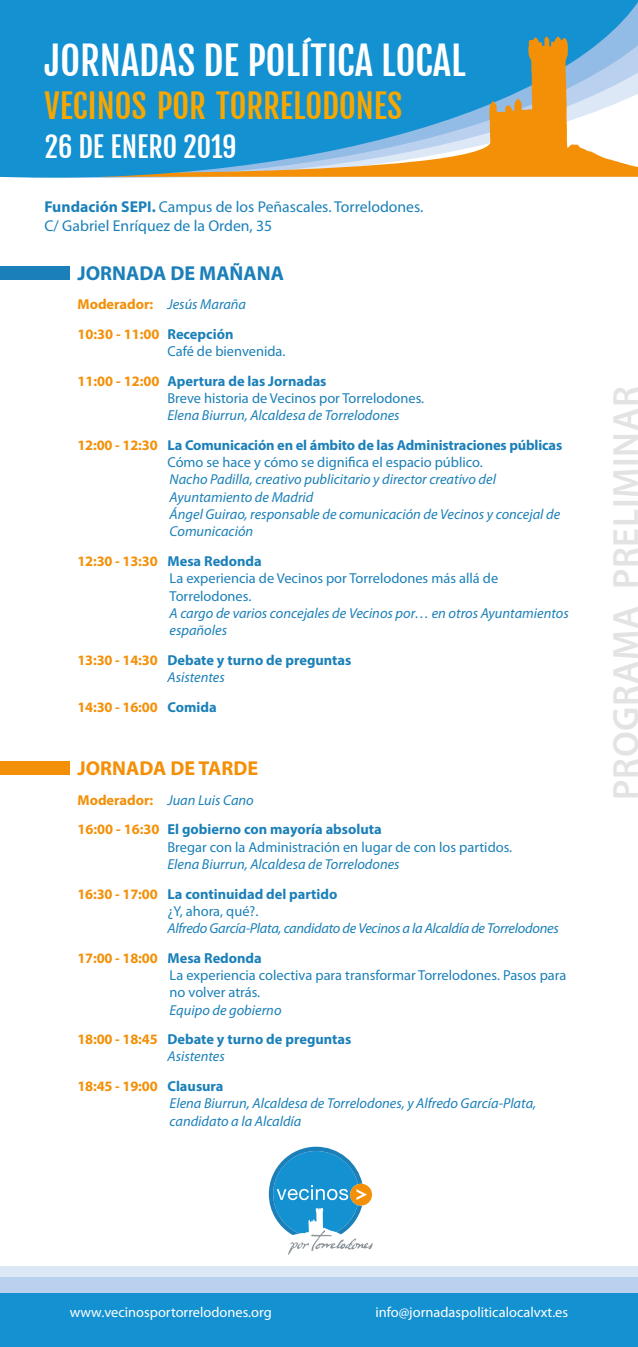
<style>
.page{position:relative;width:638px;height:1347px;background:#fff}
.page>*{position:absolute;margin:0;border:0;box-sizing:border-box;transform-origin:0 0}
.t1{font:38.5px "Fjalla One";color:#fff}
.t2{font:600 36.5px "Myriad Pro";letter-spacing:.02em;color:#e3e3e3}
.t3{font:32.75px "Fjalla One";color:#f7a700}
.t4{font:28px "Fjalla One";color:#fff}
.t5{font:700 20.12px "Myriad Pro";color:#1b80b9}
.t6{font:700 20.12px "Myriad Pro";color:#f39008}
.t7{font:15.75px/18.9px "Myriad Pro";color:#1b80b9}
.t8{font:italic 14.38px/17.2px "Myriad Pro";color:#1b80b9}
.t9{font:700 14.38px/29.5px "Myriad Pro";color:#1b80b9}
.t10{font:14.38px/17.2px "Myriad Pro";color:#1b80b9}
.t11{font:700 14.38px/29.5px "Myriad Pro";color:#f39008}
.t12{font:italic 14.38px/29.5px "Myriad Pro";letter-spacing:-.02em;color:#1b80b9}
.t13{font:14.38px "Myriad Pro";color:#fff}
.s1{font-weight:700}
.s2{font-weight:400;font-style:italic;color:#1b80b9}
.s3{color:#1b80b9}
.s4{font-weight:400}
.s5{color:#f39008}
.s6{font-weight:400;font-style:italic}
.s7{font-weight:700;color:#f39008}
.s8{font-weight:700;font-style:normal;color:#f39008}
.s9{font-weight:700;font-style:normal}
</style>
<div class="page">
<div style="left:0;top:1266px;width:638px;height:54px;background:#dde8f7"></div>
<div style="left:0;top:1276px;width:638px;height:62px;background:#b9d1ee"></div>
<div style="left:0;top:266px;width:69px;height:14px;background:#1b80b9"></div>
<svg style="left:269px;top:1146px;width:104px;height:108px"></svg>
<div style="left:0;top:0;width:638px;height:178px;background:#1391d1"></div>
<svg style="left:0;top:36px;width:638px;height:141px;background:#4a9bbc"></svg>
<div style="left:0;top:761px;width:69px;height:13px;background:#f39008"></div>
<div style="left:0;top:1293px;width:638px;height:53px;background:#1391d1"></div>
<h1 class="t1" style="left:44px;top:37px;width:423px">JORNADAS DE POLÍTICA LOCAL</h1>
<h3 class="t3" style="left:44px;top:85px;width:359px">VECINOS POR TORRELODONES</h3>
<h3 class="t4" style="left:44px;top:129px;width:194px">26 DE ENERO 2019</h3>
<p class="t7" style="left:44px;top:197px;width:380px"><span class="s1">Fundación SEPI.</span> Campus de los Peñascales. Torrelodones.<br>C/ Gabriel Enríquez de la Orden, 35</p>
<h3 class="t5" style="left:77px;top:260px;width:208px">JORNADA DE MAÑANA</h3>
<p class="t11" style="left:77px;top:289px;width:170px">Moderador: <span class="s2">Jesús Maraña<br></span>10:30 - 11:00 <span class="s3">Recepción</span></p>
<p class="t9" style="left:77px;top:336px;width:251px;text-indent:90px"><span class="s4">Café de bienvenida.<br></span><span class="s5">11:00 - 12:00</span> Apertura de las Jornadas</p>
<p class="t10" style="left:167px;top:389px;width:258px">Breve historia de Vecinos por Torrelodones.</p>
<p class="t9" style="left:77px;top:400px;width:486px;text-indent:90px"><span class="s6">Elena Biurrun, Alcaldesa de Torrelodones<br></span><span class="s5">12:00 - 12:30</span> La Comunicación en el ámbito de las Administraciones públicas</p>
<p class="t10" style="left:167px;top:453px;width:317px">Cómo se hace y cómo se dignifica el espacio público.</p>
<p class="t8" style="left:170px;top:471px;width:392px">Nacho Padilla, creativo publicitario y director creativo del Ayuntamiento de Madrid<br>Ángel Guirao, responsable de comunicación de Vecinos y concejal de Comunicación</p>
<p class="t10" style="left:170px;top:552px;width:330px;text-indent:-92px"><span class="s7">12:30 - 13:30</span> <span class="s1">Mesa Redonda<br></span>La experiencia de Vecinos por Torrelodones más allá de<br>Torrelodones.</p>
<p class="t8" style="left:170px;top:604px;width:401px">A cargo de varios concejales de Vecinos por… en otros Ayuntamientos españoles</p>
<p class="t9" style="left:167px;top:650px;width:185px;line-height:17.2px;text-indent:-90px"><span class="s5">13:30 - 14:30</span> Debate y turno de preguntas<br><span class="s6">Asistentes</span></p>
<p class="t11" style="left:77px;top:691px;width:141px">14:30 - 16:00 <span class="s3">Comida</span></p>
<h3 class="t6" style="left:77px;top:755px;width:182px">JORNADA DE TARDE</h3>
<p class="t9" style="left:77px;top:784px;width:306px"><span class="s5">Moderador:</span> <span class="s6">Juan Luis Cano<br></span><span class="s5">16:00 - 16:30</span> El gobierno con mayoría absoluta</p>
<p class="t10" style="left:167px;top:838px;width:346px">Bregar con la Administración en lugar de con los partidos.</p>
<p class="t8" style="left:77px;top:849px;width:324px;line-height:29.5px;text-indent:90px">Elena Biurrun, Alcaldesa de Torrelodones<br><span class="s8">16:30 - 17:00</span> <span class="s9">La continuidad del partido</span></p>
<p class="t10" style="left:167px;top:902px;width:92px">¿Y, ahora, qué?.</p>
<p class="t12" style="left:77px;top:913px;width:483px;text-indent:90px">Alfredo García-Plata, candidato de Vecinos a la Alcaldía de Torrelodones<br><span class="s8">17:00 - 18:00</span> <span class="s9">Mesa Redonda</span></p>
<p class="t10" style="left:170px;top:966px;width:398px">La experiencia colectiva para transformar Torrelodones. Pasos para no volver atrás.</p>
<p class="t9" style="left:77px;top:994px;width:275px;text-indent:92px"><span class="s6">Equipo de gobierno<br></span><span class="s5">18:00 - 18:45</span> Debate y turno de preguntas</p>
<p class="t11" style="left:77px;top:1041px;width:149px;text-align:right"><span class="s2">Asistentes<br></span>18:45 - 19:00 <span class="s3">Clausura</span></p>
<p class="t8" style="left:170px;top:1094px;width:368px">Elena Biurrun, Alcaldesa de Torrelodones, y Alfredo García-Plata, candidato a la Alcaldía</p>
<h2 class="t2" style="left:602px;top:800px;width:415px;rotate:-90deg">PROGRAMA PRELIMINAR</h2>
<p class="t13" style="left:70px;top:1302px;width:204px">www.vecinosportorrelodones.org</p>
<p class="t13" style="left:375px;top:1302px;width:194px">info@jornadaspoliticalocalvxt.es</p>
</div>
